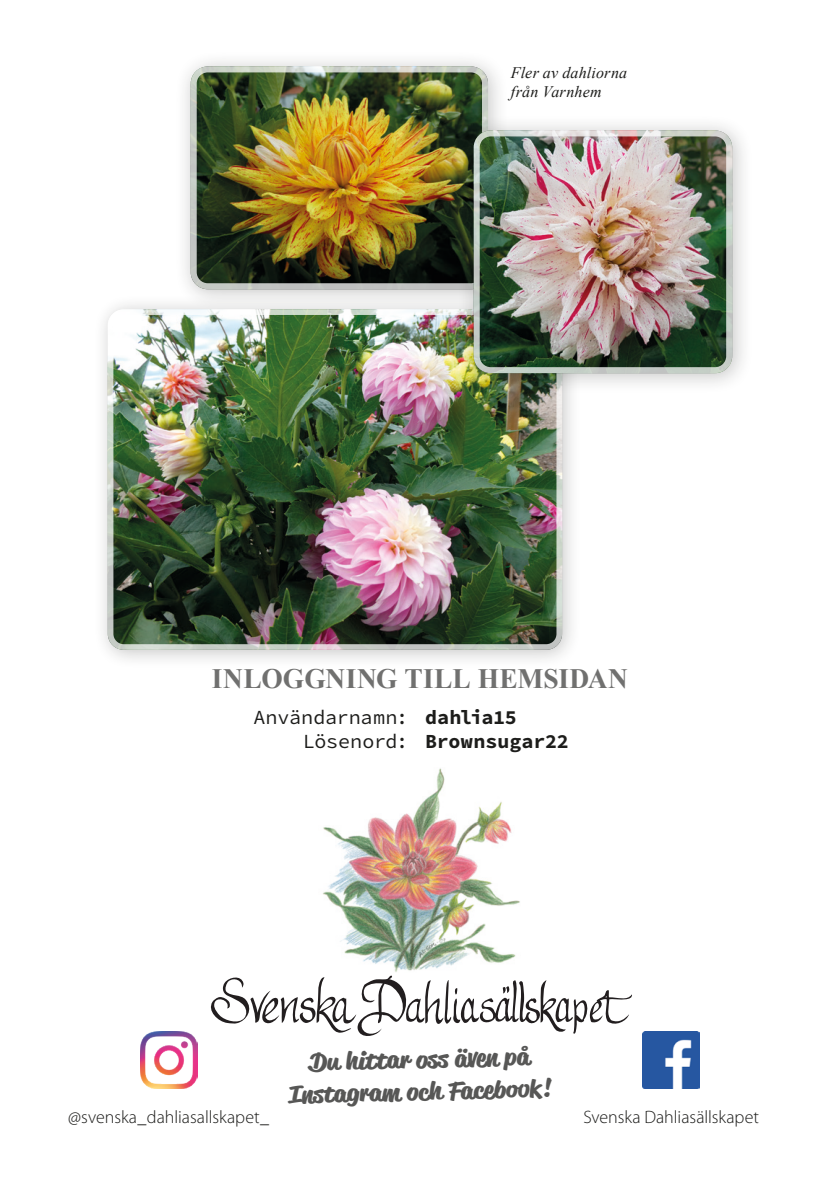
<style>
.page{position:relative;width:840px;height:1191px;background:#fff}
.page>*{position:absolute;margin:0;border:0;box-sizing:border-box;transform-origin:0 0}
.t1{font:700 28px "Times New Roman";letter-spacing:.01em;color:#70706f}
.t2{font:700 24px/32px "Reklame Script";color:#575756;text-align:center}
.t3{font:20px "Source Code Pro";letter-spacing:-.005em;color:#1d1d1b}
.t4{font:700 20px "Source Code Pro";color:#1d1d1b}
.t5{font:300 18px "Myriad Pro";color:#1d1d1b}
.t6{font:italic 16px/19.2px "Times New Roman";letter-spacing:.015em;color:#1d1d1b}
.s1{font-weight:700}
.s2{font-weight:400}
</style>
<div class="page">
<img style="left:323px;top:768px;width:197px;height:204px">
<svg style="left:211px;top:975px;width:421px;height:61px"></svg>
<img style="left:140px;top:1031px;width:57px;height:57px">
<img style="left:642px;top:1031px;width:57px;height:57px">
<div style="left:92px;top:294px;width:489px;height:376px;background:#1d1d1b;opacity:.25"></div>
<img style="left:108px;top:309px;width:453px;height:341px">
<div style="left:108px;top:309px;width:453px;height:341px;border:6px solid #fff;border-radius:13px"></div>
<div style="left:174px;top:50px;width:335px;height:260px;background:#1d1d1b;opacity:.25"></div>
<img style="left:191px;top:66px;width:296px;height:223px">
<div style="left:191px;top:66px;width:296px;height:223px;border:6px solid #fff;border-radius:14px"></div>
<div style="left:456px;top:114px;width:296px;height:280px;background:#1d1d1b;opacity:.25"></div>
<img style="left:473px;top:130px;width:258px;height:243px">
<div style="left:473px;top:130px;width:258px;height:243px;border:6px solid #fff;border-radius:14px"></div>
<p class="t6" style="left:510px;top:62px;width:118px">Fler av dahliorna från Varnhem</p>
<p class="t1" style="left:212px;top:659px;width:417px">INLOGGNING TILL HEMSIDAN</p>
<p class="t3" style="left:253px;top:703px;width:264px">Användarnamn: <span class="s1">dahlia15</span></p>
<p class="t4" style="left:303px;top:727px;width:267px"><span class="s2">Lösenord:</span> Brownsugar22</p>
<p class="t2" style="left:287px;top:1045px;width:264px;rotate:-1deg">Du hitt ar oss även på<br>Instagram och Faceboo k!</p>
<p class="t5" style="left:68px;top:1106px;width:202px">@svenska_dahliasallskapet_</p>
<p class="t5" style="left:583px;top:1106px;width:177px">Svenska Dahliasällskapet</p>
</div>
